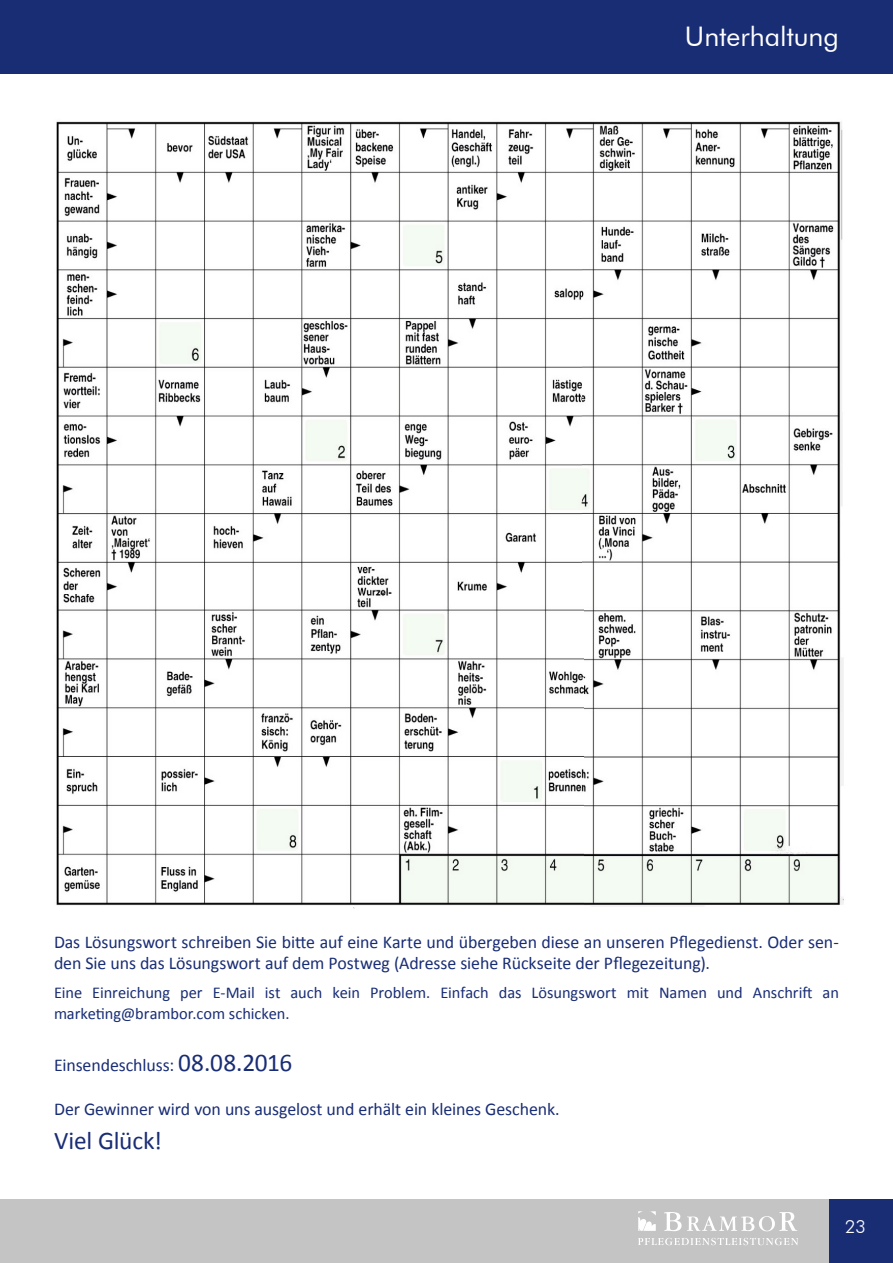
<style>
.page{position:relative;width:893px;height:1263px;background:#fff}
.page>*{position:absolute;margin:0;border:0;box-sizing:border-box;transform-origin:0 0}
.t1{font:27px "Futura BT";color:#fff}
.t2{font:25.5px "Calibri";letter-spacing:-.005em;color:#192d75}
.t3{font:18px/21.6px "Calibri";letter-spacing:-.005em;color:#192d75}
.t4{font:300 18px "Futura BT";color:#fff}
.t5{font:16.5px/21.6px "Calibri";color:#192d75}
.s1{font-size:25.5px}
</style>
<div class="page">
<div style="left:0;top:0;width:893px;height:73px;background:#192d75"></div>
<hr style="left:0;top:72px;width:893px;height:2px;background:#192d75">
<div style="left:0;top:1199px;width:893px;height:64px;background:#c4c4c5"></div>
<div style="left:829px;top:1199px;width:64px;height:64px;background:#192d75"></div>
<svg style="left:664px;top:1212px;width:133px;height:19px"></svg>
<svg style="left:638px;top:1238px;width:160px;height:7px"></svg>
<svg style="left:638px;top:1211px;width:18px;height:20px"></svg>
<img style="left:56px;top:121px;width:788px;height:788px">
<h1 class="t1" style="left:685px;top:20px;width:155px">Unterhaltung</h1>
<p class="t3" style="left:54px;top:930px;width:786px">Das Lösungswort schreiben Sie bitte auf eine Karte und übergeben diese an unseren Pflegedienst. Oder sen&shy;den Sie uns das Lösungswort auf dem Postweg (Adresse siehe Rückseite der Pflegezeitung).</p>
<p class="t5" style="left:54px;top:981px;width:786px">Eine Einreichung per E-Mail ist auch kein Problem. Einfach das Lösungswort mit Namen und Anschrift an marketing@brambor.com schicken.</p>
<p class="t3" style="left:54px;top:1054px;width:240px">Einsendeschluss: <span class="s1">08.08.2016</span></p>
<p class="t3" style="left:54px;top:1097px;width:507px">Der Gewinner wird von uns ausgelost und erhält ein kleines Geschenk.</p>
<h2 class="t2" style="left:54px;top:1123px;width:110px">Viel Glück!</h2>
<p class="t4" style="left:845px;top:1216px;width:22px">23</p>
</div>
